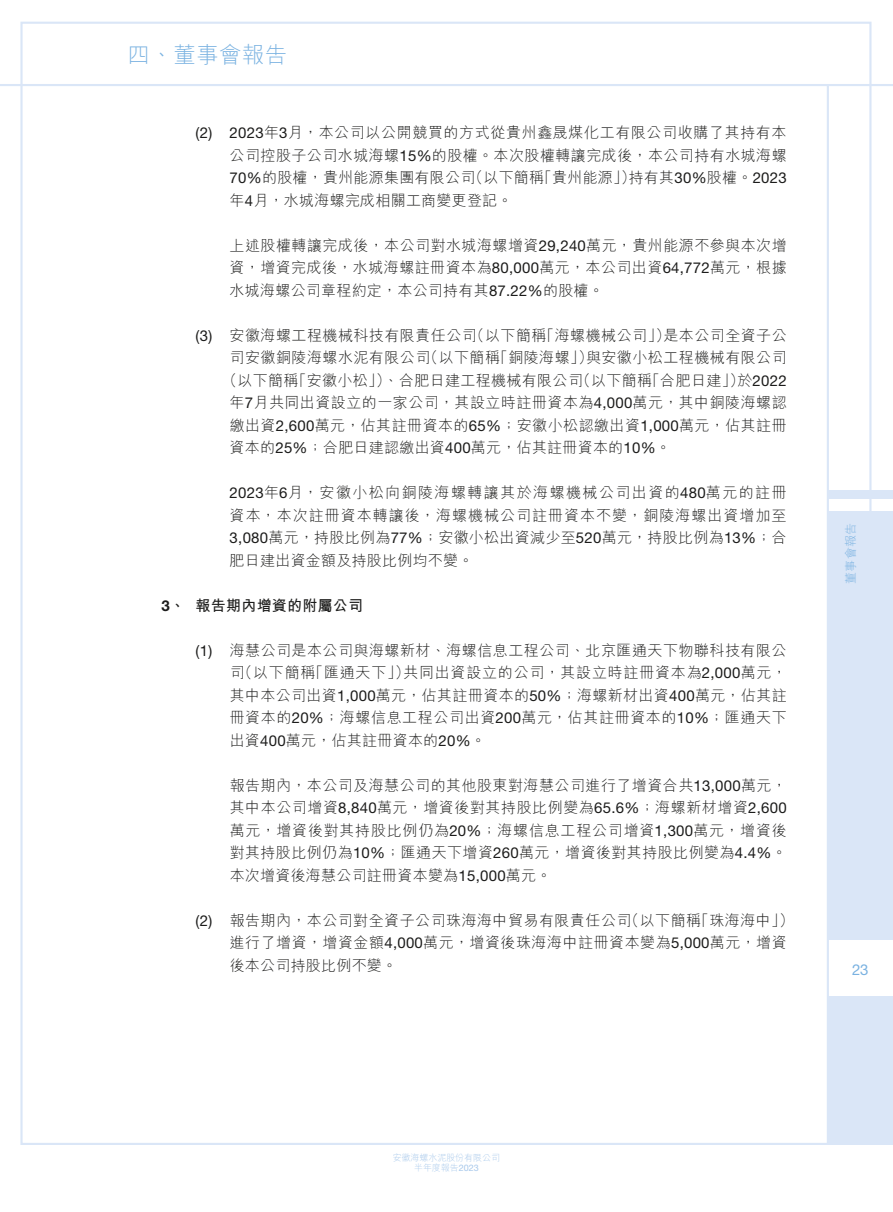
<style>
.page{position:relative;width:893px;height:1212px;background:#fff}
.page>*{position:absolute;margin:0;border:0;box-sizing:border-box;transform-origin:0 0}
.t1{font:300 22.5px "M Hei HK";letter-spacing:.015em;color:#7ab2e1}
.t2{font:300 15px/22.5px "M Hei HK";letter-spacing:.03em;color:#1c1c1b;text-align:justify}
.t3{font:700 15px "M Hei HK";letter-spacing:.015em;color:#1c1c1b}
.t4{font:15px "Helvetica Neue LT Std";color:#7ab2e1}
.t5{font:300 12px "M Hei HK";letter-spacing:.015em;color:#7ab2e1}
.t6{font:300 9px/10.8px "M Hei HK";letter-spacing:-.005em;color:#a7c8eb;text-align:center}
.s1{font-family:"Helvetica Neue LT Std";font-weight:400}
.s2{font-family:"Helvetica Neue LT Std"}
</style>
<div class="page">
<div style="left:828px;top:511px;width:65px;height:634px;background:#dae6f7"></div>
<div style="left:828px;top:490px;width:65px;height:9px;background:#dae6f7"></div>
<hr style="left:0;top:84px;width:893px;height:2px;background:#dae6f7">
<div style="left:828px;top:941px;width:65px;height:55px;background:#fff"></div>
<hr style="left:827px;top:85px;width:2px;height:1060px;background:#dae6f7">
<h1 class="t1" style="left:128px;top:39px;width:161px">四、董事會報告</h1>
<p class="t2" style="left:230px;top:121px;width:559px;text-indent:-34px"><span class="s1">(2) 2023</span>年<span class="s1">3</span>月，本公司以公開競買的方式從貴州鑫晟煤化工有限公司收購了其持有本公司控股子公司水城海螺<span class="s1">15%</span>的股權。本次股權轉讓完成後，本公司持有水城海螺<span class="s1">70%</span>的股權，貴州能源集團有限公司（以下簡稱「貴州能源」）持有其<span class="s1">30%</span>股權。<span class="s1">2023</span>年<span class="s1">4</span>月，水城海螺完成相關工商變更登記。</p>
<p class="t2" style="left:230px;top:233px;width:559px">上述股權轉讓完成後，本公司對水城海螺增資<span class="s1">29,240</span>萬元，貴州能源不參與本次增資，增資完成後，水城海螺註冊資本為<span class="s1">80,000</span>萬元，本公司出資<span class="s1">64,772</span>萬元，根據水城海螺公司章程約定，本公司持有其<span class="s1">87.22%</span>的股權。</p>
<p class="t2" style="left:196px;top:323px;width:593px"><span class="s1">(3)</span> 安徽海螺工程機械科技有限責任公司（以下簡稱「海螺機械公司」）是本公司全資子公</p>
<p class="t2" style="left:230px;top:346px;width:559px">司安徽銅陵海螺水泥有限公司（以下簡稱「銅陵海螺」）與安徽小松工程機械有限公司</p>
<p class="t2" style="left:222px;top:368px;width:566px">（以下簡稱「安徽小松」）、合肥日建工程機械有限公司（以下簡稱「合肥日建」）於<span class="s1">2022</span></p>
<p class="t2" style="left:230px;top:391px;width:559px">年<span class="s1">7</span>月共同出資設立的一家公司，其設立時註冊資本為<span class="s1">4,000</span>萬元，其中銅陵海螺認</p>
<p class="t2" style="left:230px;top:413px;width:559px">繳出資<span class="s1">2,600</span>萬元，佔其註冊資本的<span class="s1">65%</span>；安徽小松認繳出資<span class="s1">1,000</span>萬元，佔其註冊</p>
<p class="t2" style="left:230px;top:436px;width:443px">資本的<span class="s1">25%</span>；合肥日建認繳出資<span class="s1">400</span>萬元，佔其註冊資本的<span class="s1">10%</span>。</p>
<p class="t2" style="left:230px;top:481px;width:559px"><span class="s1">2023</span>年<span class="s1">6</span>月，安徽小松向銅陵海螺轉讓其於海螺機械公司出資的<span class="s1">480</span>萬元的註冊資本，本次註冊資本轉讓後，海螺機械公司註冊資本不變，銅陵海螺出資增加至<span class="s1">3,080</span>萬元，持股比例為<span class="s1">77%</span>；安徽小松出資減少至<span class="s1">520</span>萬元，持股比例為<span class="s1">13%</span>；合肥日建出資金額及持股比例均不變。</p>
<p class="t3" style="left:162px;top:594px;width:203px"><span class="s2">3</span>、 報告期內增資的附屬公司</p>
<p class="t2" style="left:230px;top:638px;width:559px;text-indent:-34px"><span class="s1">(1)</span> 海慧公司是本公司與海螺新材、海螺信息工程公司、北京匯通天下物聯科技有限公司（以下簡稱「匯通天下」）共同出資設立的公司，其設立時註冊資本為<span class="s1">2,000</span>萬元，其中本公司出資<span class="s1">1,000</span>萬元，佔其註冊資本的<span class="s1">50%</span>；海螺新材出資<span class="s1">400</span>萬元，佔其註冊資本的<span class="s1">20%</span>；海螺信息工程公司出資<span class="s1">200</span>萬元，佔其註冊資本的<span class="s1">10%</span>；匯通天下出資<span class="s1">400</span>萬元，佔其註冊資本的<span class="s1">20%</span>。</p>
<p class="t2" style="left:230px;top:773px;width:559px">報告期內，本公司及海慧公司的其他股東對海慧公司進行了增資合共<span class="s1">13,000</span>萬元，其中本公司增資<span class="s1">8,840</span>萬元，增資後對其持股比例變為<span class="s1">65.6%</span>；海螺新材增資<span class="s1">2,600</span>萬元，增資後對其持股比例仍為<span class="s1">20%</span>；海螺信息工程公司增資<span class="s1">1,300</span>萬元，增資後對其持股比例仍為<span class="s1">10%</span>；匯通天下增資<span class="s1">260</span>萬元，增資後對其持股比例變為<span class="s1">4.4%</span>。本次增資後海慧公司註冊資本變為<span class="s1">15,000</span>萬元。</p>
<p class="t2" style="left:230px;top:908px;width:566px;text-align:left;text-indent:-34px"><span class="s1">(2)</span> 報告期內，本公司對全資子公司珠海海中貿易有限責任公司（以下簡稱「珠海海中」）進行了增資，增資金額<span class="s1">4,000</span>萬元，增資後珠海海中註冊資本變為<span class="s1">5,000</span>萬元，增資後本公司持股比例不變。</p>
<p class="t5" style="left:842px;top:584px;width:62px;rotate:-90deg">董事會報告</p>
<p class="t4" style="left:852px;top:960px;width:18px">23</p>
<p class="t6" style="left:393px;top:1151px;width:109px">安徽海螺水泥股份有限公司半年度報告<span class="s1">2023</span></p>
</div>
